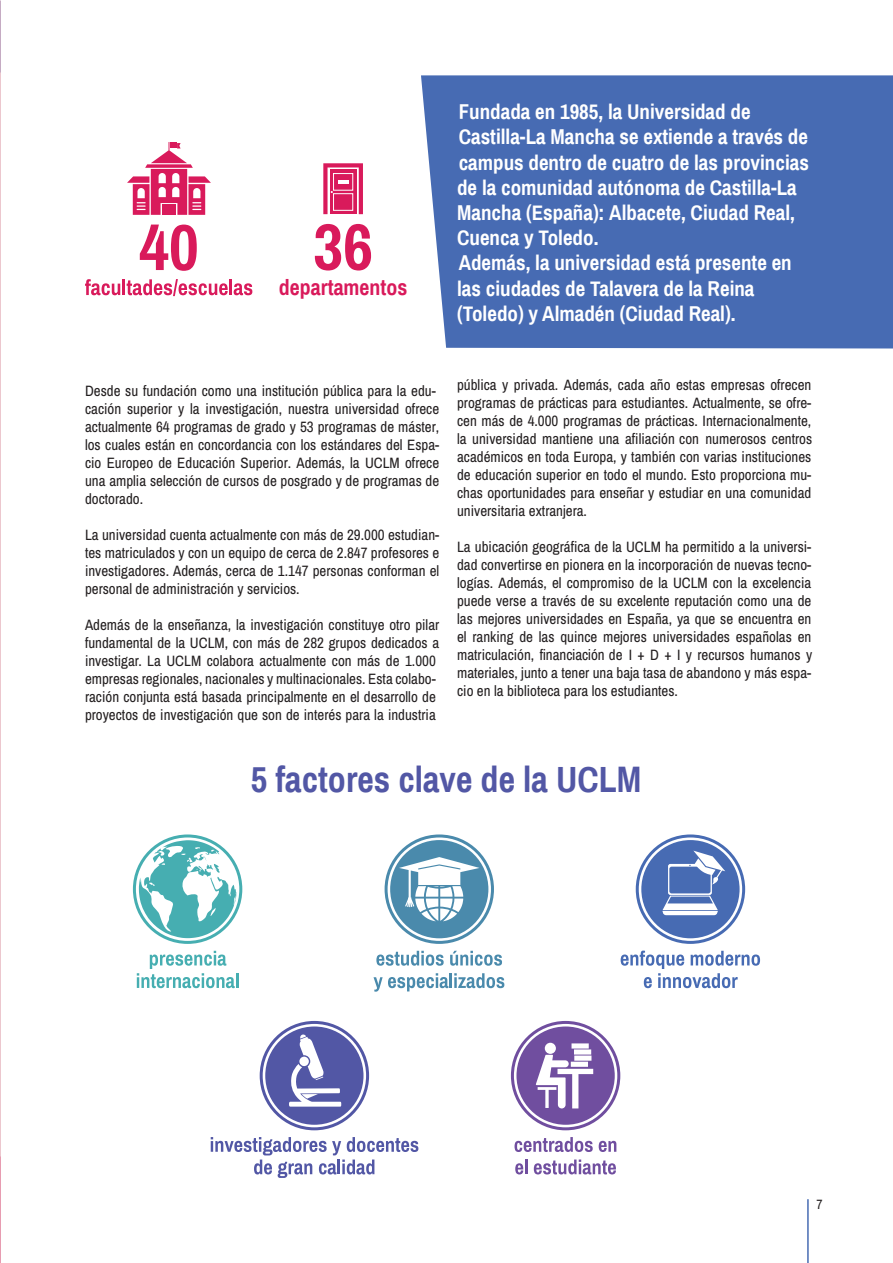
<style>
.page{position:relative;width:893px;height:1263px;background:#fff}
.page>*{position:absolute;margin:0;border:0;box-sizing:border-box;transform-origin:0 0}
.t1{font:700 65.55px "Archivo Narrow";color:#d91a5b}
.t2{font:700 36px "Archivo Narrow";color:#5257a5}
.t3{font:700 21.9px "Archivo Narrow";color:#d91a5b}
.t4{font:700 21px/25.2px "Archivo Narrow";color:#fff}
.t5{font:15px/18px "Archivo Narrow";color:#231f20;text-align:justify}
.t6{font:13.5px "Archivo Narrow";color:#231f20}
.s1{font-style:inherit}
</style>
<div class="page">
<img style="left:0;top:0;width:1px;height:1163px">
<hr style="left:807px;top:1199px;width:2px;height:64px;background:#476bb3">
<div style="left:421px;top:75px;width:472px;height:273px;background:#476bb3"></div>
<svg style="left:323px;top:163px;width:40px;height:51px;background:#e14d7f"></svg>
<svg style="left:137px;top:951px;width:101px;height:37px"></svg>
<svg style="left:139px;top:840px;width:98px;height:98px"></svg>
<div style="left:133px;top:834px;width:109px;height:110px;border:3px solid #46aeb1;border-radius:50%"></div>
<svg style="left:376px;top:951px;width:68px;height:15px"></svg>
<svg style="left:450px;top:951px;width:52px;height:15px"></svg>
<svg style="left:374px;top:973px;width:130px;height:19px"></svg>
<div style="left:390px;top:840px;width:98px;height:98px;background:#4a8aac;border-radius:50%"></div>
<svg style="left:399px;top:857px;width:80px;height:64px"></svg>
<div style="left:385px;top:834px;width:109px;height:110px;border:3px solid #4a8aac;border-radius:50%"></div>
<svg style="left:211px;top:1137px;width:207px;height:41px"></svg>
<div style="left:265px;top:1026px;width:98px;height:99px;background:#5257a5;border-radius:50%"></div>
<svg style="left:289px;top:1034px;width:52px;height:72px"></svg>
<div style="left:260px;top:1021px;width:109px;height:109px;border:3px solid #5257a5;border-radius:50%"></div>
<svg style="left:515px;top:1137px;width:78px;height:15px"></svg>
<svg style="left:599px;top:1141px;width:17px;height:11px"></svg>
<svg style="left:515px;top:1159px;width:12px;height:15px"></svg>
<svg style="left:534px;top:1159px;width:82px;height:15px"></svg>
<div style="left:516px;top:1026px;width:99px;height:99px;background:#704e9f;border-radius:50%"></div>
<svg style="left:536px;top:1043px;width:57px;height:65px"></svg>
<div style="left:511px;top:1021px;width:109px;height:109px;border:3px solid #704e9f;border-radius:50%"></div>
<svg style="left:621px;top:950px;width:139px;height:38px"></svg>
<div style="left:641px;top:840px;width:99px;height:98px;background:#476bb3;border-radius:50%"></div>
<svg style="left:662px;top:851px;width:63px;height:64px"></svg>
<div style="left:636px;top:834px;width:109px;height:110px;border:3px solid #476bb3;border-radius:50%"></div>
<svg style="left:127px;top:142px;width:84px;height:73px"></svg>
<svg style="left:85px;top:279px;width:167px;height:17px"></svg>
<svg style="left:140px;top:225px;width:57px;height:46px"></svg>
<h1 class="t1" style="left:313px;top:207px;width:61px">36</h1>
<h3 class="t3" style="left:279px;top:274px;width:130px">departamentos</h3>
<p class="t4" style="left:457px;top:99px;width:353px">Fundada en 1985, la Universidad de Castilla-La Mancha se extiende a través de campus dentro de cuatro de las provincias de la comunidad autónoma de Castilla-La Mancha (España): Albacete, Ciudad Real, Cuenca y Toledo.<br>Además, la universidad está presente en las ciudades de Talavera de la Reina (Toledo) y Almadén (Ciudad Real).</p>
<p class="t5" style="left:85px;top:381px;width:356px;text-align:left">Desde su fundación como una institución pública para la edu&shy;cación superior y la investigación, nuestra universidad ofrece actualmente 6<span class="s1">4</span> programas de grado y 5<span class="s1">3</span> programas de máster, los cuales están en concordancia con los estándares del Espa&shy;cio Europeo de Educación Superior. Además, la UCLM ofrece una amplia selección de cursos de posgrado y de programas de doctorado.</p>
<p class="t5" style="left:85px;top:525px;width:356px">La universidad cuenta actualmente con más de 2<span class="s1">9</span>.000 estudian&shy;tes matriculados y con un equipo de cerca de 2.<span class="s1">847</span> profesores e investigadores. Además, cerca de 1.1<span class="s1">47</span> personas conforman el personal de administración y servicios.</p>
<p class="t5" style="left:85px;top:615px;width:356px;text-align:left">Además de la enseñanza, la investigación constituye otro pilar fundamental de la UCLM, con más de 28<span class="s1">2</span> grupos dedicados a investigar. La UCLM colabora actualmente con más de 1.000 empresas regionales, nacionales y multinacionales. Esta colabo&shy;ración conjunta está basada principalmente en el desarrollo de proyectos de investigación que son de interés para la industria</p>
<p class="t5" style="left:457px;top:376px;width:357px">pública y privada. Además, cada año estas empresas ofrecen programas de prácticas para estudiantes. Actualmente, se ofre&shy;cen más de 4.000 programas de prácticas. Internacionalmente, la universidad mantiene una a<span class="s1">f</span>iliación con numerosos centros académicos en toda Europa, y también con varias instituciones de educación superior en todo el mundo. Esto proporciona mu&shy;chas oportunidades para enseñar y estudiar en una comunidad universitaria extranjera.</p>
<p class="t5" style="left:457px;top:538px;width:356px">La ubicación geográ<span class="s1">f</span>ica de la UCLM ha permitido a la universi&shy;dad convertirse en pionera en la incorporación de nuevas tecno&shy;logías. Además, el compromiso de la UCLM con la excelencia puede verse a través de su excelente reputación como una de las mejores universidades en España, ya que se encuentra en el ranking de las quince mejores universidades españolas en matriculación, <span class="s1">financiación</span> de I + D + I y recursos humanos y materiales, junto a tener una baja tasa de abandono y más espa&shy;cio en la biblioteca para los estudiantes.</p>
<h2 class="t2" style="left:251px;top:758px;width:392px">5 factores clave de la UCLM</h2>
<p class="t6" style="left:816px;top:1194px;width:8px">7</p>
</div>
